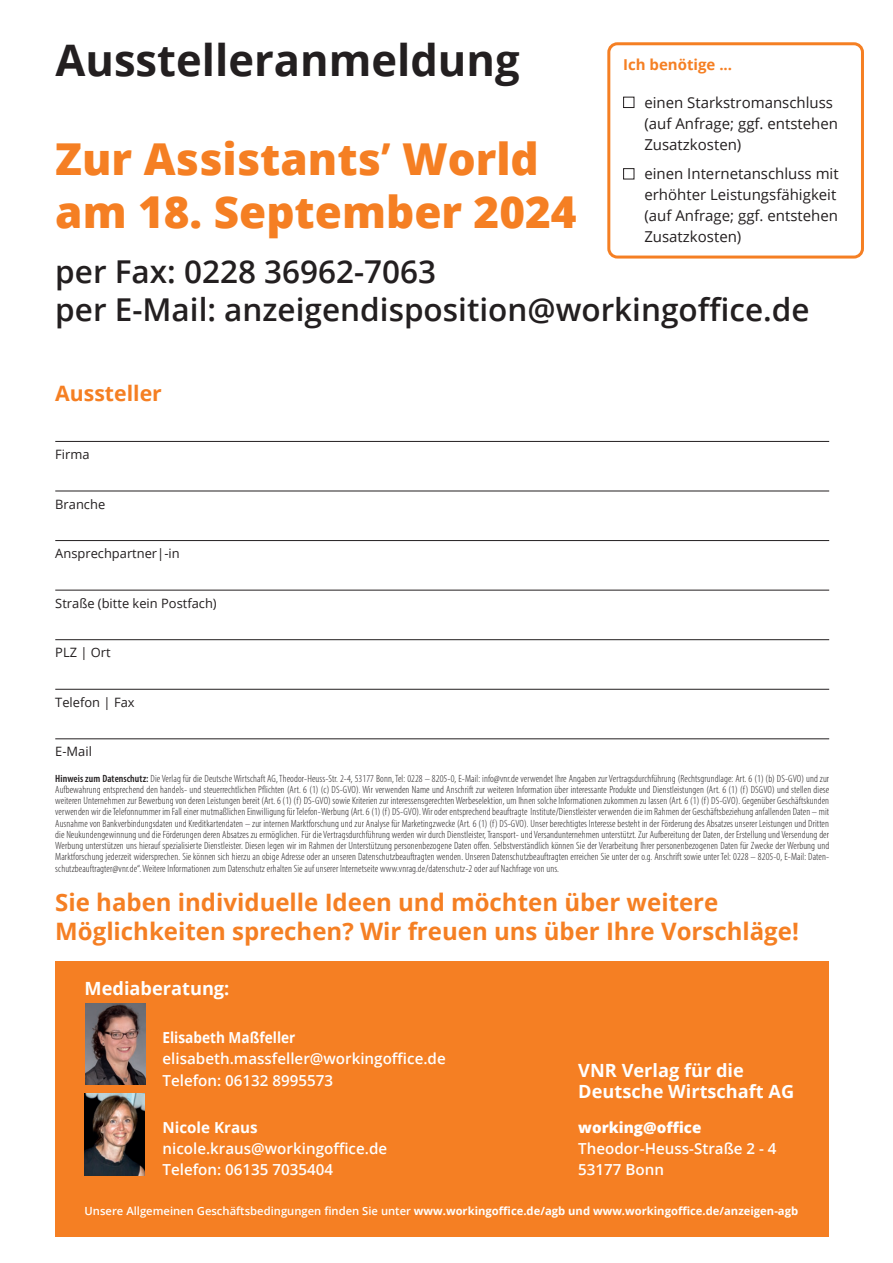
<style>
.page{position:relative;width:893px;height:1263px;background:#fff}
.page>*{position:absolute;margin:0;border:0;box-sizing:border-box;transform-origin:0 0}
.t1{font:800 43.95px/52.8px "Open Sans";color:#f57f23}
.t2{font:700 43.5px "Open Sans";color:#231f20}
.t3{font:600 31.5px/37.8px "Open Sans";color:#231f20}
.t4{font:700 24px/28.8px "Open Sans";color:#f57f23}
.t5{font:700 21.3px "Open Sans";color:#f57f23}
.t6{font:700 18.15px/21.3px "Open Sans";color:#fff}
.t7{font:600 15.15px/21.3px "Open Sans";color:#fff}
.t8{font:700 15.15px "Open Sans";color:#fff;scale:.9 1}
.t9{font:800 15.15px "Open Sans";color:#fff}
.t10{font:700 15.15px "Open Sans";color:#fff}
.t11{font:15px/21px "Open Sans";color:#231f20}
.t12{font:700 15px "Open Sans";color:#f57f23}
.t13{font:12.9px "Open Sans";color:#231f20}
.t14{font:700 11.25px "Open Sans";color:#fff}
.t15{font:300 condensed 10.5px/11.2px "Myriad Pro";letter-spacing:.01em;color:#231f20;text-align:justify}
.s1{font-weight:700}
.s2{font-weight:600}
</style>
<div class="page">
<hr style="left:55px;top:441px;width:774px;height:1px;background:#231f20">
<hr style="left:55px;top:491px;width:774px;height:1px;background:#231f20">
<hr style="left:55px;top:540px;width:774px;height:1px;background:#231f20">
<hr style="left:55px;top:590px;width:774px;height:1px;background:#231f20">
<hr style="left:55px;top:639px;width:774px;height:1px;background:#231f20">
<hr style="left:55px;top:689px;width:774px;height:1px;background:#231f20">
<hr style="left:55px;top:738px;width:774px;height:1px;background:#231f20">
<div style="left:56px;top:961px;width:773px;height:275px;background:#f57f23"></div>
<img style="left:85px;top:1003px;width:60px;height:82px">
<img style="left:85px;top:1093px;width:60px;height:82px">
<div style="left:607px;top:42px;width:257px;height:217px;border:3px solid #f57f23;border-radius:9px"></div>
<h2 class="t2" style="left:55px;top:30px;width:466px">Ausstelleranmeldung</h2>
<h3 class="t12" style="left:623px;top:53px;width:111px">Ich benötige ...</h3>
<h3 class="t11" style="left:644px;top:91px;width:195px;text-indent:-21px">■ einen Starkstromanschluss (auf Anfrage; ggf. entstehen<br>Zusatzkosten)</h3>
<h3 class="t11" style="left:644px;top:163px;width:196px;text-indent:-21px">■ einen Internetanschluss mit erhöhter Leistungsfähigkeit (auf Anfrage; ggf. entstehen<br>Zusatzkosten)</h3>
<h1 class="t1" style="left:55px;top:131px;width:523px">Zur Assistants<span class="s1">’</span> World am 18. September 2024</h1>
<h3 class="t3" style="left:55px;top:252px;width:756px">per Fax: 0228 36962-7063<br>per E-Mail: anzeigendisposition@workingoffice.de</h3>
<h3 class="t5" style="left:55px;top:378px;width:108px">Aussteller</h3>
<p class="t13" style="left:55px;top:445px;width:36px">Firma</p>
<p class="t13" style="left:55px;top:495px;width:51px">Branche</p>
<p class="t13" style="left:55px;top:545px;width:126px">Ansprechpartner|-in</p>
<p class="t13" style="left:55px;top:594px;width:163px">Straße (bitte kein Postfach)</p>
<p class="t13" style="left:55px;top:644px;width:57px">PLZ | Ort</p>
<p class="t13" style="left:55px;top:693px;width:81px">Telefon | Fax</p>
<p class="t13" style="left:55px;top:743px;width:38px">E-Mail</p>
<p class="t15" style="left:55px;top:773px;width:775px"><span class="s2">Hinweis zum Datenschutz:</span> Die Verlag für die Deutsche Wirtschaft AG, Theodor-Heuss-Str. 2-4, 53177 Bonn, Tel: 0228 – 8205-0, E-Mail: info@vnr.de verwendet Ihre Angaben zur Vertragsdurchführung (Rechtsgrundlage: Art. 6 (1) (b) DS-GVO) und zur Aufbewahrung entsprechend den handels- und steuerrechtlichen Pflichten (Art. 6 (1) (c) DS-GVO). Wir verwenden Name und Anschrift zur weiteren Information über interessante Produkte und Dienstleistungen (Art. 6 (1) (f) DSGVO) und stellen diese weiteren Unternehmen zur Bewerbung von deren Leistungen bereit (Art. 6 (1) (f) DS-GVO) sowie Kriterien zur interessensgerechten Werbeselektion, um Ihnen solche Informationen zukommen zu lassen (Art. 6 (1) (f) DS-GVO). Gegenüber Geschäftskunden verwenden wir die Telefonnummer im Fall einer mutmaßlichen Einwilligung für Telefon-Werbung (Art. 6 (1) (f) DS-GVO). Wir oder entsprechend beauftragte Institute/Dienstleister verwenden die im Rahmen der Geschäftsbeziehung anfallenden Daten – mit Ausnahme von Bankverbindungsdaten und Kreditkartendaten – zur internen Marktforschung und zur Analyse für Marketingzwecke (Art. 6 (1) (f) DS-GVO). Unser berechtigtes Interesse besteht in der Förderung des Absatzes unserer Leistungen und Dritten die Neukundengewinnung und die Förderungen deren Absatzes zu ermöglichen. Für die Vertragsdurchführung werden wir durch Dienstleister, Transport- und Versandunternehmen unterstützt. Zur Aufbereitung der Daten, der Erstellung und Versendung der Werbung unterstützen uns hierauf spezialisierte Dienstleister. Diesen legen wir im Rahmen der Unterstützung personenbezogene Daten offen. Selbstverständlich können Sie der Verarbeitung Ihrer personenbezogenen Daten für Zwecke der Werbung und Marktforschung jederzeit widersprechen. Sie können sich hierzu an obige Adresse oder an unseren Datenschutzbeauftragten wenden. Unseren Datenschutzbeauftragten erreichen Sie unter der o.g. Anschrift sowie unter Tel: 0228 – 8205-0, E-Mail: Daten&shy;schutzbeauftragter@vnr.de“. Weitere Informationen zum Datenschutz erhalten Sie auf unserer Internetseite www.vnrag.de/datenschutz-2 oder auf Nachfrage von uns.</p>
<h3 class="t4" style="left:55px;top:887px;width:745px">Sie haben individuelle Ideen und möchten über weitere<br>Möglichkeiten sprechen? Wir freuen uns über Ihre Vorschläge!</h3>
<h3 class="t6" style="left:85px;top:977px;width:146px">Mediaberatung:</h3>
<h3 class="t8" style="left:162px;top:1027px;width:149px">Elisabeth Maßfeller</h3>
<h3 class="t7" style="left:162px;top:1048px;width:285px">elisabeth.massfeller@workingoffice.de<br>Telefon: 06132 8995573</h3>
<h3 class="t10" style="left:162px;top:1116px;width:97px">Nicole Kraus</h3>
<h3 class="t7" style="left:162px;top:1137px;width:226px">nicole.kraus@workingoffice.de<br>Telefon: 06135 7035404</h3>
<h3 class="t6" style="left:578px;top:1059px;width:217px">VNR Verlag für die<br>Deutsche Wirtschaft AG</h3>
<h3 class="t9" style="left:578px;top:1115px;width:125px">working@office</h3>
<h3 class="t7" style="left:578px;top:1137px;width:200px">Theodor-Heuss-Straße 2 - 4<br>53177 Bonn</h3>
<p class="t14" style="left:85px;top:1203px;width:715px"><span class="s2">Unsere Allgemeinen Geschäftsbedingungen finden Sie unter</span> www.workingoffice.de/agb und www.workingoffice.de/anzeigen-agb</p>
</div>
